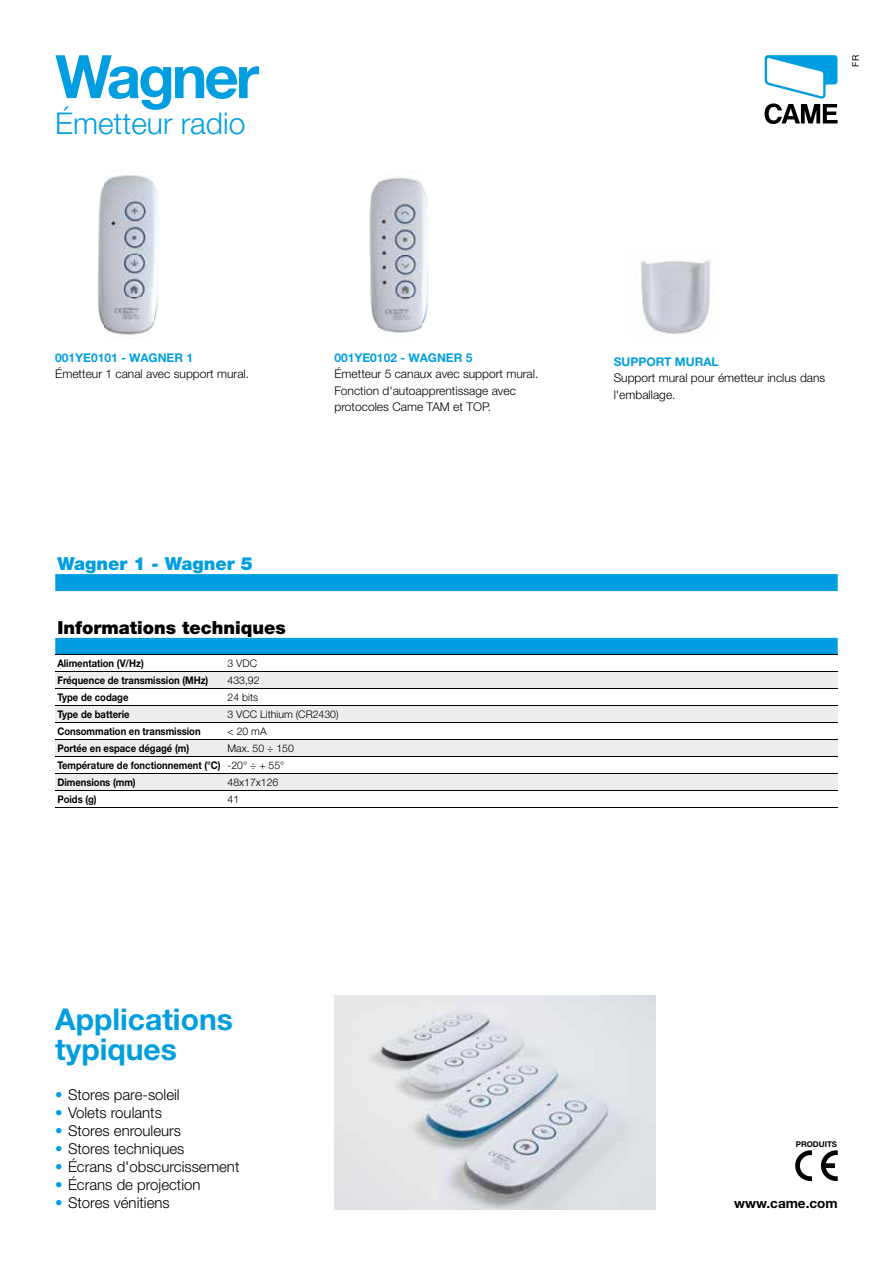
<style>
.page{position:relative;width:893px;height:1263px;background:#fff}
.page>*{position:absolute;margin:0;border:0;box-sizing:border-box;transform-origin:0 0}
.t1{font:700 60px "Helvetica Neue LT Pro";letter-spacing:-.05em;color:#009ee0}
.t2{font:700 30px/30px "Helvetica Neue LT Pro";color:#009ee0}
.t3{font:300 30px "Helvetica Neue LT Pro";color:#009ee0}
.t4{font:900 18px "Helvetica Neue LT Pro";color:#000}
.t5{font:900 18px "Helvetica Neue LT Pro";color:#009ee0}
.t6{font:300 15px "Helvetica Neue LT Pro";color:#000}
.t7{font:700 13.5px "Helvetica Neue LT Pro";color:#000}
.t8{font:300 12px/16.5px "Helvetica Neue LT Pro";color:#000}
.t9{font:700 12px "Helvetica Neue LT Pro";color:#009ee0}
.t10{font:700 10.5px/17px "Helvetica Neue LT Pro";color:#000;scale:.9 1}
.t11{font:300 10.5px "Helvetica Neue LT Pro";color:#000}
.t12{font:9px "Helvetica Neue LT Pro";color:#000}
.t13{font:700 7.95px "Helvetica Neue LT Pro";color:#000}
.s1{font-weight:300}
.s2{color:#009ee0}
</style>
<div class="page">
<svg style="left:764px;top:55px;width:74px;height:69px"></svg>
<img style="left:97px;top:175px;width:62px;height:160px">
<div style="left:55px;top:574px;width:783px;height:17px;background:#009ee0"></div>
<div style="left:55px;top:638px;width:783px;height:17px;background:#009ee0"></div>
<svg style="left:55px;top:673px;width:783px;height:118px;fill:#eceded"></svg>
<hr style="left:55px;top:655px;width:170px;height:1px;background:#000">
<hr style="left:225px;top:655px;width:613px;height:1px;background:#000">
<hr style="left:55px;top:672px;width:170px;height:1px;background:#000">
<hr style="left:225px;top:672px;width:613px;height:1px;background:#000">
<hr style="left:55px;top:689px;width:170px;height:1px;background:#000">
<hr style="left:225px;top:689px;width:613px;height:1px;background:#000">
<hr style="left:55px;top:706px;width:170px;height:1px;background:#000">
<hr style="left:225px;top:706px;width:613px;height:1px;background:#000">
<hr style="left:55px;top:723px;width:170px;height:1px;background:#000">
<hr style="left:225px;top:723px;width:613px;height:1px;background:#000">
<hr style="left:55px;top:740px;width:170px;height:1px;background:#000">
<hr style="left:225px;top:740px;width:613px;height:1px;background:#000">
<hr style="left:55px;top:757px;width:170px;height:1px;background:#000">
<hr style="left:225px;top:757px;width:613px;height:1px;background:#000">
<hr style="left:55px;top:774px;width:170px;height:1px;background:#000">
<hr style="left:225px;top:774px;width:613px;height:1px;background:#000">
<hr style="left:55px;top:791px;width:170px;height:1px;background:#000">
<hr style="left:225px;top:791px;width:613px;height:1px;background:#000">
<hr style="left:55px;top:808px;width:170px;height:1px;background:#000">
<hr style="left:225px;top:808px;width:613px;height:1px;background:#000">
<svg style="left:795px;top:1150px;width:17px;height:31px"></svg>
<svg style="left:821px;top:1150px;width:17px;height:31px"></svg>
<img style="left:369px;top:177px;width:60px;height:156px">
<img style="left:640px;top:260px;width:70px;height:74px">
<img style="left:334px;top:995px;width:321px;height:214px">
<h1 class="t1" style="left:55px;top:39px;width:205px">Wagner</h1>
<h2 class="t3" style="left:55px;top:105px;width:192px">Émetteur radio</h2>
<p class="t12" style="left:850px;top:67px;width:13px;rotate:-90deg">FR</p>
<p class="t9" style="left:55px;top:350px;width:139px">001YE0101 - WAGNER 1</p>
<p class="t8" style="left:55px;top:365px;width:195px">Émetteur 1 canal avec support mural.</p>
<h3 class="t5" style="left:57px;top:553px;width:197px">Wagner 1 - Wagner 5</h3>
<p class="t9" style="left:334px;top:350px;width:139px">001YE0102 - WAGNER 5</p>
<p class="t8" style="left:334px;top:365px;width:205px">Émetteur 5 canaux avec support mural.<br>Fonction d'autoapprentissage avec protocoles Came TAM et TOP.</p>
<h3 class="t4" style="left:57px;top:616px;width:230px">Informations techniques</h3>
<p class="t10" style="left:57px;top:655px;width:98px">Alimentation (V/Hz)</p>
<p class="t11" style="left:227px;top:657px;width:31px">3 VDC</p>
<p class="t10" style="left:57px;top:672px;width:169px">Fréquence de transmission (MHz)</p>
<p class="t11" style="left:227px;top:674px;width:34px">433,92</p>
<p class="t10" style="left:57px;top:689px;width:80px">Type de codage</p>
<p class="t11" style="left:227px;top:691px;width:32px">24 bits</p>
<p class="t10" style="left:57px;top:706px;width:82px">Type de batterie</p>
<p class="t11" style="left:227px;top:708px;width:113px">3 VCC Lithium (CR2430)</p>
<p class="t10" style="left:57px;top:723px;width:161px">Consommation en transmission</p>
<p class="t11" style="left:227px;top:725px;width:41px">&lt; 20 mA</p>
<p class="t10" style="left:57px;top:740px;width:148px">Portée en espace dégagé (m)</p>
<p class="t10" style="left:57px;top:740px;width:264px;text-indent:170px"><span class="s1">Max. 50 ÷ 150<br></span>Température de fonctionnement (°C) <span class="s1">-20° ÷ + 55°<br></span>Dimensions (mm)</p>
<p class="t11" style="left:227px;top:776px;width:52px">48x17x126</p>
<p class="t10" style="left:57px;top:791px;width:45px">Poids (g)</p>
<p class="t11" style="left:227px;top:793px;width:13px">41</p>
<p class="t9" style="left:614px;top:354px;width:106px">SUPPORT MURAL</p>
<p class="t8" style="left:614px;top:369px;width:213px">Support mural pour émetteur inclus dans l'emballage.</p>
<h2 class="t2" style="left:55px;top:1003px;width:179px">Applications typiques</h2>
<h3 class="t6" style="left:55px;top:1085px;width:126px"><span class="s2">•</span> Stores pare-soleil</h3>
<h3 class="t6" style="left:55px;top:1103px;width:108px"><span class="s2">•</span> Volets roulants</h3>
<h3 class="t6" style="left:55px;top:1121px;width:127px"><span class="s2">•</span> Stores enrouleurs</h3>
<h3 class="t6" style="left:55px;top:1139px;width:131px"><span class="s2">•</span> Stores techniques</h3>
<h3 class="t6" style="left:55px;top:1157px;width:186px"><span class="s2">•</span> Écrans d'obscurcissement</h3>
<h3 class="t6" style="left:55px;top:1175px;width:147px"><span class="s2">•</span> Écrans de projection</h3>
<h3 class="t6" style="left:55px;top:1193px;width:116px"><span class="s2">•</span> Stores vénitiens</h3>
<p class="t13" style="left:796px;top:1139px;width:43px">PRODUITS</p>
<p class="t7" style="left:734px;top:1194px;width:105px">www.came.com</p>
</div>
